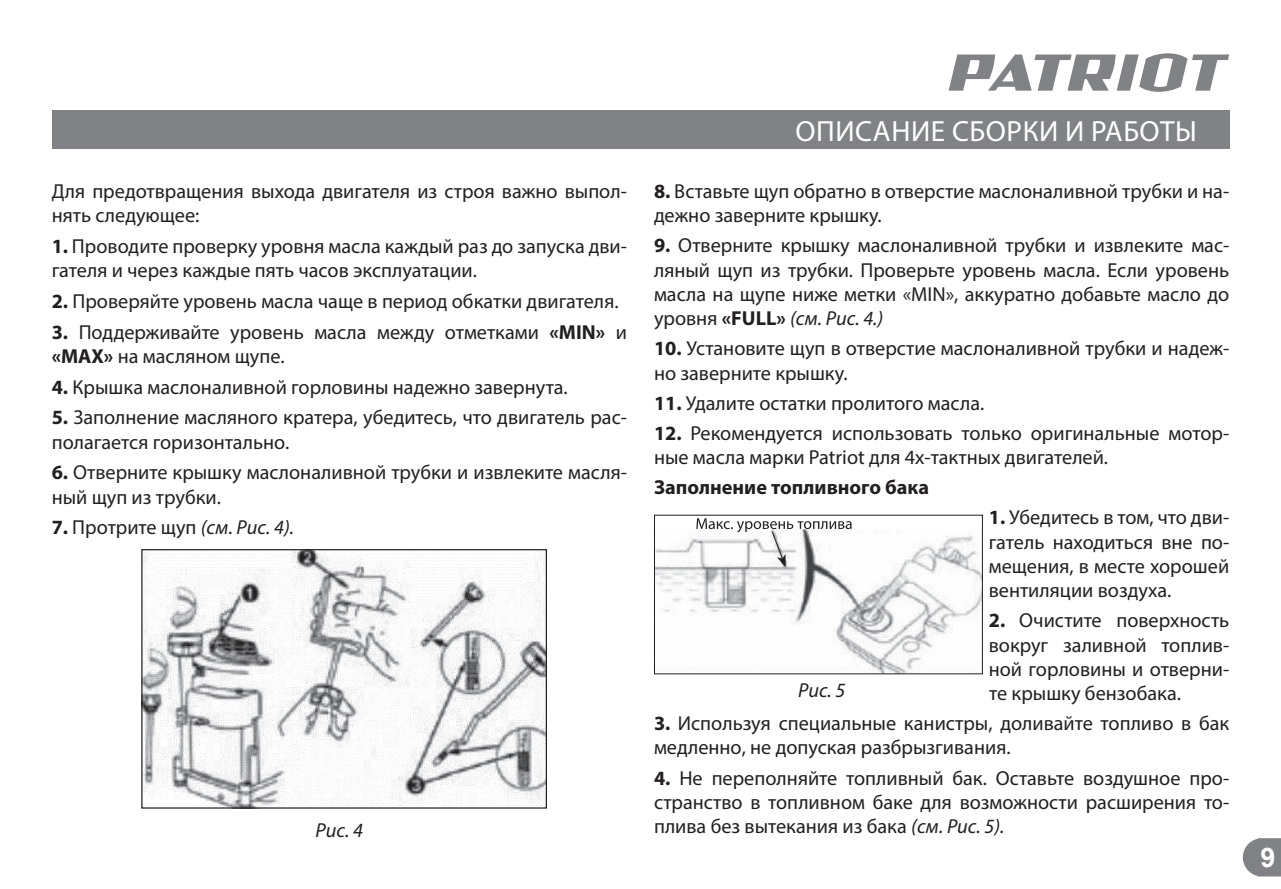
<style>
.page{position:relative;width:1281px;height:889px;background:#fff}
.page>*{position:absolute;margin:0;border:0;box-sizing:border-box;transform-origin:0 0}
.t1{font:29.25px "Myriad Pro";letter-spacing:.02em;color:#fff}
.t2{font:700 27px "Arial";color:#fff}
.t3{font:20.25px/24.3px "Myriad Pro";color:#231f20}
.t4{font:700 20.25px "Myriad Pro";color:#231f20}
.t5{font:italic 20.25px "Myriad Pro";color:#231f20}
.s1{font-weight:700}
.s2{font-style:italic}
</style>
<div class="page">
<svg style="left:1243px;top:838px;width:38px;height:38px"></svg>
<svg style="left:948px;top:53px;width:281px;height:39px"></svg>
<div style="left:52px;top:110px;width:1177px;height:39px;background:#808285"></div>
<img style="left:143px;top:551px;width:402px;height:255px">
<div style="left:141px;top:549px;width:406px;height:259px;border:1px solid #231f20"></div>
<img style="left:656px;top:535px;width:325px;height:137px">
<div style="left:654px;top:514px;width:329px;height:160px;border:1px solid #231f20"></div>
<svg style="left:696px;top:518px;width:156px;height:49px"></svg>
<p class="t3" style="left:52px;top:179px;width:577px">Для предотвращения выхода двигателя из строя важно выпол&shy;нять следующее:</p>
<p class="t3" style="left:52px;top:234px;width:577px"><span class="s1">1.</span> Проводите проверку уровня масла каждый раз до запуска дви&shy;гателя и через каждые пять часов эксплуатации.</p>
<p class="t3" style="left:52px;top:289px;width:568px"><span class="s1">2.</span> Проверяйте уровень масла чаще в период обкатки двигателя.</p>
<p class="t3" style="left:52px;top:319px;width:577px"><span class="s1">3.</span> Поддерживайте уровень масла между отметками <span class="s1">«MIN»</span> и <span class="s1">«МАХ»</span> на масляном щупе.</p>
<p class="t3" style="left:52px;top:374px;width:517px"><span class="s1">4.</span> Крышка маслоналивной горловины надежно завернута.</p>
<p class="t3" style="left:52px;top:405px;width:577px"><span class="s1">5.</span> Заполнение масляного кратера, убедитесь, что двигатель рас&shy;полагается горизонтально.</p>
<p class="t3" style="left:52px;top:460px;width:577px"><span class="s1">6.</span> Отверните крышку маслоналивной трубки и извлеките масля&shy;ный щуп из трубки.</p>
<p class="t3" style="left:52px;top:515px;width:244px"><span class="s1">7.</span> Протрите щуп <span class="s2">(см. Рис. 4).</span></p>
<h1 class="t1" style="left:795px;top:113px;width:403px">ОПИСАНИЕ СБОРКИ И РАБОТЫ</h1>
<p class="t3" style="left:654px;top:179px;width:577px"><span class="s1">8.</span> Вставьте щуп обратно в отверстие маслоналивной трубки и на&shy;дежно заверните крышку.</p>
<p class="t3" style="left:654px;top:233px;width:577px;text-align:justify"><span class="s1">9.</span> Отверните крышку маслоналивной трубки и извлеките мас&shy;ляный щуп из трубки. Проверьте уровень масла. Если уровень масла на щупе ниже метки «MIN», аккуратно добавьте масло до уровня <span class="s1">«FULL»</span> <span class="s2">(см. Рис. 4.)</span></p>
<p class="t3" style="left:654px;top:336px;width:577px"><span class="s1">10.</span> Установите щуп в отверстие маслоналивной трубки и надеж&shy;но заверните крышку.</p>
<p class="t3" style="left:654px;top:390px;width:332px"><span class="s1">11.</span> Удалите остатки пролитого масла.</p>
<p class="t3" style="left:654px;top:420px;width:577px"><span class="s1">12.</span> Рекомендуется использовать только оригинальные мотор&shy;ные масла марки Patriot для 4х-тактных двигателей.</p>
<p class="t4" style="left:654px;top:476px;width:277px">Заполнение топливного бака</p>
<p class="t3" style="left:989px;top:505px;width:242px;text-align:justify"><span class="s1">1.</span> Убедитесь в том, что дви&shy;гатель находиться вне по&shy;мещения, в месте хорошей вентиляции воздуха.</p>
<p class="t3" style="left:989px;top:608px;width:242px;text-align:justify"><span class="s1">2.</span> Очистите поверхность вокруг заливной топлив&shy;ной горловины и отверни&shy;те крышку бензобака.</p>
<p class="t3" style="left:654px;top:711px;width:577px"><span class="s1">3.</span> Используя специальные канистры, доливайте топливо в бак медленно, не допуская разбрызгивания.</p>
<p class="t3" style="left:654px;top:765px;width:577px"><span class="s1">4.</span> Не переполняйте топливный бак. Оставьте воздушное про&shy;странство в топливном баке для возможности расширения то-</p>
<p class="t5" style="left:798px;top:678px;width:49px">Рис. 5</p>
<p class="t5" style="left:316px;top:818px;width:49px">Рис. 4</p>
<p class="t3" style="left:654px;top:813px;width:352px">плива без вытекания из бака <span class="s2">(см. Рис. 5).</span></p>
<h2 class="t2" style="left:1260px;top:839px;width:17px">9</h2>
</div>
